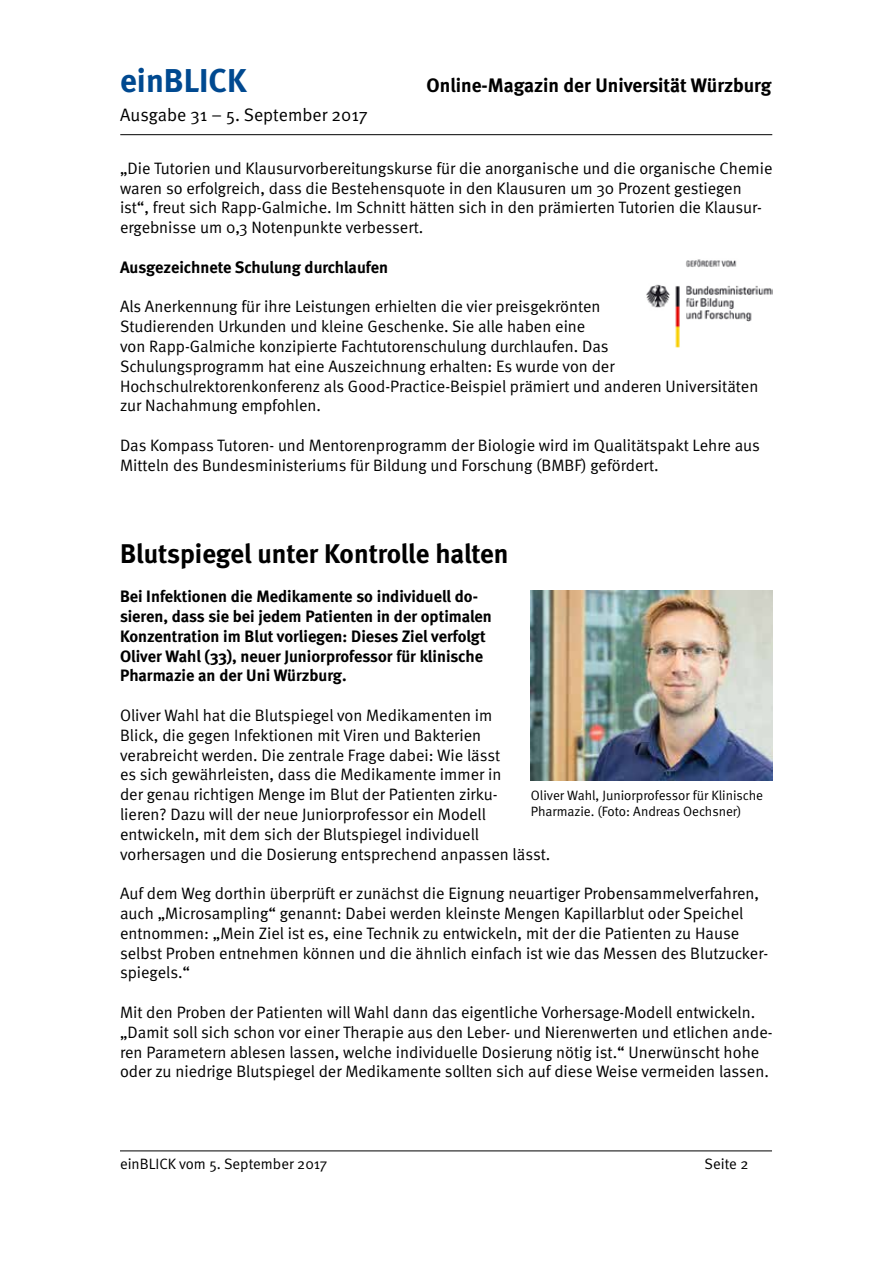
<style>
.page{position:relative;width:893px;height:1263px;background:#fff}
.page>*{position:absolute;margin:0;border:0;box-sizing:border-box;transform-origin:0 0}
.t1{font:700 33px "Meta";color:#004990}
.t2{font:700 27px "Meta";letter-spacing:-.005em;color:#000}
.t3{font:700 19.5px "Meta";color:#000}
.t4{font:18px "Meta Normal";color:#000}
.t5{font:16.5px/19.8px "Meta Normal";color:#000}
.t6{font:700 16.5px/19.8px "Meta";color:#000}
.t7{font:15px "Meta Normal";color:#000}
.t8{font:13.5px/16.2px "Meta Normal";color:#000}
</style>
<div class="page">
<hr style="left:120px;top:134px;width:652px;height:1px;background:#000">
<hr style="left:120px;top:1150px;width:652px;height:1px;background:#000">
<img style="left:646px;top:259px;width:126px;height:88px">
<img style="left:531px;top:591px;width:242px;height:189px">
<h1 class="t1" style="left:120px;top:61px;width:128px">einBLICK</h1>
<p class="t3" style="left:427px;top:74px;width:346px">Online-Magazin der Universität Würzburg</p>
<p class="t4" style="left:120px;top:105px;width:249px">Ausgabe 31 – 5. September 2017</p>
<p class="t5" style="left:120px;top:158px;width:654px">„Die Tutorien und Klausurvorbereitungskurse für die anorganische und die organische Chemie waren so erfolgreich, dass die Bestehensquote in den Klausuren um 30 Prozent gestiegen ist“, freut sich Rapp-Galmiche. Im Schnitt hätten sich in den prämierten Tutorien die Klausur&shy;ergebnisse um 0,3 Notenpunkte verbessert.</p>
<p class="t6" style="left:120px;top:257px;width:270px">Ausgezeichnete Schulung durchlaufen</p>
<p class="t5" style="left:120px;top:296px;width:640px">Als Anerkennung für ihre Leistungen erhielten die vier preisgekrönten<br>Studierenden Urkunden und kleine Geschenke. Sie alle haben eine<br>von Rapp-Galmiche konzipierte Fachtutorenschulung durchlaufen. Das<br>Schulungsprogramm hat eine Auszeichnung erhalten: Es wurde von der Hochschulrektorenkonferenz als Good-Practice-Beispiel prämiert und anderen Universitäten zur Nachahmung empfohlen.</p>
<p class="t5" style="left:120px;top:435px;width:641px">Das Kompass Tutoren- und Mentorenprogramm der Biologie wird im Qualitätspakt Lehre aus<br>Mitteln des Bundesministeriums für Bildung und Forschung (BMBF) gefördert.</p>
<h2 class="t2" style="left:120px;top:537px;width:390px">Blutspiegel unter Kontrolle halten</h2>
<p class="t6" style="left:120px;top:586px;width:373px">Bei Infektionen die Medikamente so individuell do&shy;sieren, dass sie bei jedem Patienten in der optimalen Konzentration im Blut vorliegen: Dieses Ziel verfolgt Oliver Wahl (33), neuer Juniorprofessor für klinische Pharmazie an der Uni Würzburg.</p>
<p class="t5" style="left:120px;top:705px;width:432px">Oliver Wahl hat die Blutspiegel von Medikamenten im<br>Blick, die gegen Infektionen mit Viren und Bakterien verabreicht werden. Die zentrale Frage dabei: Wie lässt<br>es sich gewährleisten, dass die Medikamente immer in<br>der genau richtigen Menge im Blut der Patienten zirku-<br>lieren? Dazu will der neue Juniorprofessor ein Modell entwickeln, mit dem sich der Blutspiegel individuell vorhersagen und die Dosierung entsprechend anpassen lässt.</p>
<p class="t5" style="left:120px;top:883px;width:650px">Auf dem Weg dorthin überprüft er zunächst die Eignung neuartiger Probensammelverfahren, auch „Microsampling“ genannt: Dabei werden kleinste Mengen Kapillarblut oder Speichel entnommen: „Mein Ziel ist es, eine Technik zu entwickeln, mit der die Patienten zu Hause selbst Proben entnehmen können und die ähnlich einfach ist wie das Messen des Blutzucker&shy;spiegels.“</p>
<p class="t5" style="left:120px;top:1002px;width:654px">Mit den Proben der Patienten will Wahl dann das eigentliche Vorhersage-Modell entwickeln. „Damit soll sich schon vor einer Therapie aus den Leber- und Nierenwerten und etlichen ande&shy;ren Parametern ablesen lassen, welche individuelle Dosierung nötig ist.“ Unerwünscht hohe oder zu niedrige Blutspiegel der Medikamente sollten sich auf diese Weise vermeiden lassen.</p>
<p class="t8" style="left:531px;top:787px;width:234px">Oliver Wahl, Juniorprofessor für Klinische<br>Pharmazie. (Foto: Andreas Oechsner)</p>
<p class="t7" style="left:120px;top:1155px;width:209px">einBLICK vom 5. September 2017</p>
<p class="t7" style="left:705px;top:1155px;width:45px">Seite 2</p>
</div>
